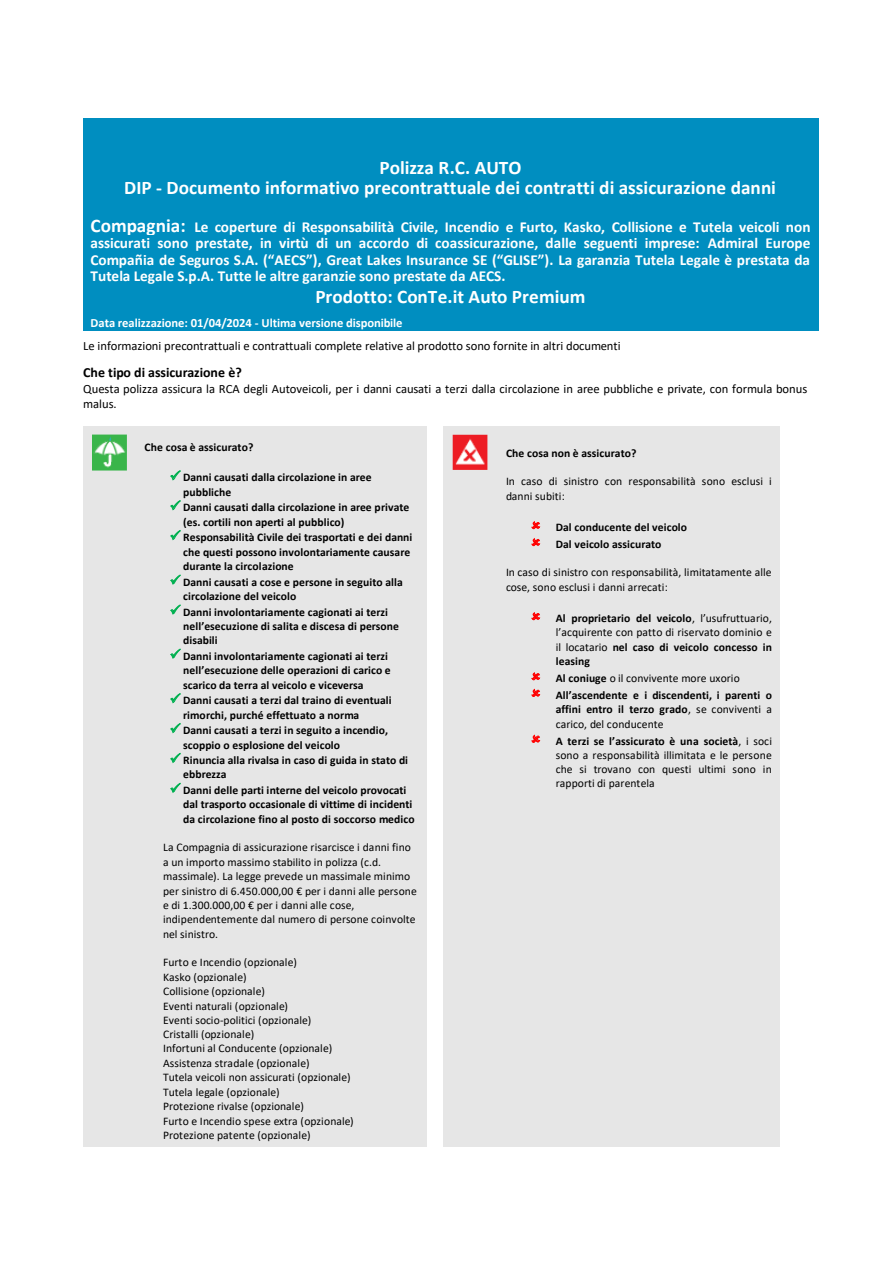
<style>
.page{position:relative;width:893px;height:1263px;background:#fff}
.page>*{position:absolute;margin:0;border:0;box-sizing:border-box;transform-origin:0 0}
.t1{font:700 19.2px/20.2px "Calibri";color:#fff;text-align:center}
.t2{font:700 15.3px/16.6px "Calibri";color:#fff;text-align:justify}
.t3{font:700 13.95px "Calibri";color:#000}
.t4{font:12.6px/15.3px "Calibri";color:#000}
.t5{font:700 12.6px "Calibri";letter-spacing:-.01em;color:#fff}
.t6{font:11.55px/14.4px "Calibri";letter-spacing:.005em;color:#000}
.t7{font:700 11.55px/14.2px "Calibri";letter-spacing:.005em;color:#000}
.s1{font-size:19.2px}
.s2{color:#00b050}
.s3{font-weight:700}
.s4{font-weight:400}
</style>
<div class="page">
<div style="left:83px;top:118px;width:736px;height:213px;background:#008ec0"></div>
<div style="left:83px;top:426px;width:54px;height:721px;background:#e6e6e6"></div>
<svg style="left:92px;top:434px;width:35px;height:37px"></svg>
<div style="left:137px;top:426px;width:290px;height:721px;background:#e6e6e6"></div>
<div style="left:443px;top:426px;width:55px;height:721px;background:#e6e6e6"></div>
<div style="left:498px;top:426px;width:282px;height:721px;background:#e6e6e6"></div>
<img style="left:93px;top:435px;width:33px;height:35px">
<img style="left:452px;top:435px;width:36px;height:35px">
<h1 class="t1" style="left:124px;top:157px;width:653px">Polizza R.C. AUTO<br>DIP - Documento informativo precontrattuale dei contratti di assicurazione danni</h1>
<p class="t2" style="left:90px;top:218px;width:722px"><span class="s1">Compagnia:</span> Le coperture di Responsabilità Civile, Incendio e Furto, Kasko, Collisione e Tutela veicoli non assicurati sono prestate, in virtù di un accordo di coassicurazione, dalle seguenti imprese: Admiral Europe Compañia de Seguros S.A. (“AECS”), Great Lakes Insurance SE (“GLISE”). La garanzia Tutela Legale è prestata da Tutela Legale S.p.A. Tutte le altre garanzie sono prestate da AECS.</p>
<h1 class="t1" style="left:315px;top:286px;width:272px">Prodotto: ConTe.it Auto Premium</h1>
<p class="t5" style="left:90px;top:314px;width:314px">Data realizzazione: 01/04/2024 - Ultima versione disponibile</p>
<p class="t4" style="left:83px;top:338px;width:539px">Le informazioni precontrattuali e contrattuali complete relative al prodotto sono fornite in altri documenti</p>
<p class="t3" style="left:83px;top:363px;width:160px">Che tipo di assicurazione è?</p>
<p class="t4" style="left:83px;top:381px;width:726px">Questa polizza assicura la RCA degli Autoveicoli, per i danni causati a terzi dalla circolazione in aree pubbliche e private, con formula bonus malus.</p>
<p class="t7" style="left:145px;top:440px;width:110px">Che cosa è assicurato?</p>
<p class="t7" style="left:183px;top:470px;width:190px;text-indent:-13px"><span class="s2">✓</span> Danni causati dalla circolazione in aree pubbliche</p>
<p class="t7" style="left:183px;top:500px;width:228px;text-indent:-13px"><span class="s2">✓</span> Danni causati dalla circolazione in aree private (es. cortili non aperti al pubblico)</p>
<p class="t7" style="left:183px;top:530px;width:231px;text-indent:-13px"><span class="s2">✓</span> Responsabilità Civile dei trasportati e dei danni che questi possono involontariamente causare durante la circolazione</p>
<p class="t7" style="left:183px;top:575px;width:221px;text-indent:-13px"><span class="s2">✓</span> Danni causati a cose e persone in seguito alla circolazione del veicolo</p>
<p class="t7" style="left:183px;top:604px;width:217px;text-indent:-13px"><span class="s2">✓</span> Danni involontariamente cagionati ai terzi nell’esecuzione di salita e discesa di persone disabili</p>
<p class="t7" style="left:183px;top:649px;width:209px;text-indent:-13px"><span class="s2">✓</span> Danni involontariamente cagionati ai terzi nell’esecuzione delle operazioni di carico e scarico da terra al veicolo e viceversa</p>
<p class="t7" style="left:183px;top:693px;width:210px;text-indent:-13px"><span class="s2">✓</span> Danni causati a terzi dal traino di eventuali rimorchi, purché effettuato a norma</p>
<p class="t7" style="left:183px;top:723px;width:206px;text-indent:-13px"><span class="s2">✓</span> Danni causati a terzi in seguito a incendio, scoppio o esplosione del veicolo</p>
<p class="t7" style="left:183px;top:753px;width:227px;text-indent:-13px"><span class="s2">✓</span> Rinuncia alla rivalsa in caso di guida in stato di ebbrezza</p>
<p class="t7" style="left:183px;top:783px;width:233px;text-indent:-13px"><span class="s2">✓</span> Danni delle parti interne del veicolo provocati dal trasporto occasionale di vittime di incidenti da circolazione fino al posto di soccorso medico</p>
<p class="t6" style="left:163px;top:840px;width:255px">La Compagnia di assicurazione risarcisce i danni fino a un importo massimo stabilito in polizza (c.d. massimale). La legge prevede un massimale minimo per sinistro di 6.450.000,00 € per i danni alle persone e di 1.300.000,00 € per i danni alle cose, indipendentemente dal numero di persone coinvolte nel sinistro.</p>
<p class="t6" style="left:163px;top:955px;width:192px">Furto e Incendio (opzionale)<br>Kasko (opzionale)<br>Collisione (opzionale)<br>Eventi naturali (opzionale)<br>Eventi socio-politici (opzionale)<br>Cristalli (opzionale)<br>Infortuni al Conducente (opzionale)<br>Assistenza stradale (opzionale)<br>Tutela veicoli non assicurati (opzionale)<br>Tutela legale (opzionale)<br>Protezione rivalse (opzionale)<br>Furto e Incendio spese extra (opzionale)<br>Protezione patente (opzionale)</p>
<p class="t7" style="left:506px;top:445px;width:132px">Che cosa non è assicurato?</p>
<p class="t6" style="left:506px;top:474px;width:267px">In caso di sinistro con responsabilità sono esclusi i danni subiti:</p>
<p class="t7" style="left:556px;top:518px;width:133px;line-height:17px">Dal conducente del veicolo<br>Dal veicolo assicurato</p>
<p class="t6" style="left:506px;top:565px;width:267px">In caso di sinistro con responsabilità, limitatamente alle cose, sono esclusi i danni arrecati:</p>
<p class="t6" style="left:556px;top:611px;width:218px;text-align:justify"><span class="s3">Al proprietario del veicolo</span>, l’usufruttuario, l’acquirente con patto di riservato dominio e il locatario <span class="s3">nel caso di veicolo concesso in leasing</span></p>
<p class="t7" style="left:556px;top:670px;width:218px;line-height:16.6px">Al coniuge <span class="s4">o il convivente more uxorio<br></span>All’ascendente e i discendenti, i parenti o</p>
<p class="t6" style="left:556px;top:701px;width:218px"><span class="s3">affini entro il terzo grado</span>, se conviventi a carico, del conducente</p>
<p class="t6" style="left:556px;top:733px;width:218px;text-align:justify"><span class="s3">A terzi se l’assicurato è una società</span>, i soci sono a responsabilità illimitata e le persone che si trovano con questi ultimi sono in rapporti di parentela</p>
</div>
